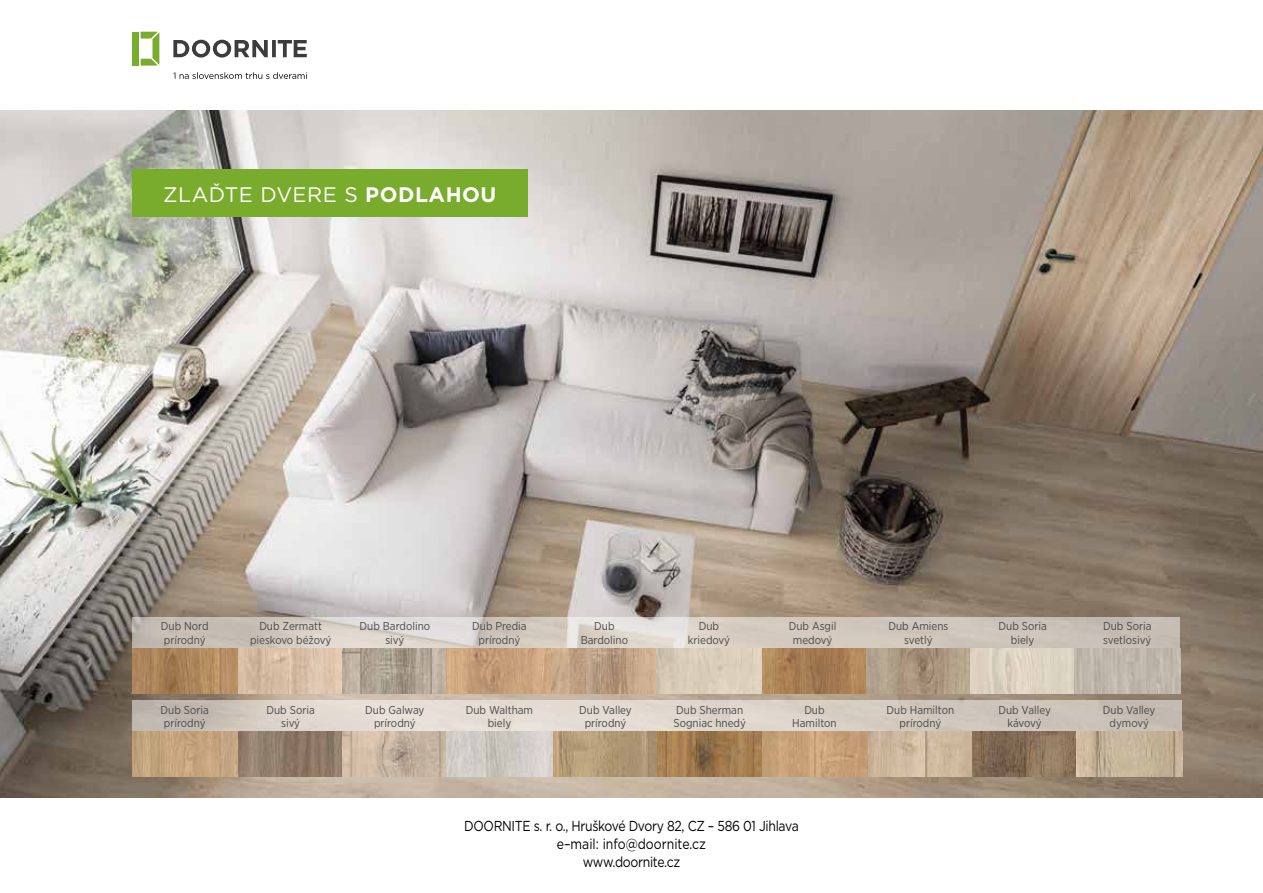
<style>
.page{position:relative;width:1263px;height:893px;background:#fff}
.page>*{position:absolute;margin:0;border:0;box-sizing:border-box;transform-origin:0 0}
.t1{font:21px "Gotham";letter-spacing:.025em;color:#fff}
.t2{font:14.4px/18px "Gotham";letter-spacing:-.025em;color:#000;text-align:center;scale:.85 1}
.t3{font:11.4px/13.5px "Gotham Narrow";color:#4a4a49;text-align:center}
.s1{font-weight:700}
</style>
<div class="page">
<img style="left:0;top:111px;width:1263px;height:686px">
<div style="left:132px;top:170px;width:395px;height:47px;background:#79ac2c"></div>
<svg style="left:132px;top:700px;width:1050px;height:32px"></svg>
<img style="left:132px;top:732px;width:1050px;height:44px">
<svg style="left:132px;top:617px;width:1048px;height:32px;fill:#d1c7bd"></svg>
<img style="left:132px;top:649px;width:628px;height:44px">
<img style="left:760px;top:649px;width:420px;height:44px">
<div style="left:132px;top:32px;width:7px;height:34px;background:#79ac2c"></div>
<svg style="left:141px;top:32px;width:18px;height:34px"></svg>
<svg style="left:173px;top:40px;width:134px;height:18px"></svg>
<svg style="left:173px;top:72px;width:134px;height:7px"></svg>
<h1 class="t1" style="left:163px;top:181px;width:335px">ZLAĎTE DVERE S <span class="s1">PODLAHOU</span></h1>
<p class="t3" style="left:161px;top:619px;width:49px;text-align:left">Dub Nord prírodný</p>
<p class="t3" style="left:360px;top:619px;width:72px">Dub Bardolino sivý</p>
<p class="t3" style="left:472px;top:619px;width:56px">Dub Predia prírodný</p>
<p class="t3" style="left:888px;top:619px;width:62px">Dub Amiens svetlý</p>
<p class="t3" style="left:250px;top:619px;width:83px">Dub Zermatt pieskovo béžový</p>
<p class="t3" style="left:581px;top:619px;width:49px">Dub<br>Bardolino</p>
<p class="t3" style="left:688px;top:619px;width:44px">Dub kriedový</p>
<p class="t3" style="left:789px;top:619px;width:49px">Dub Asgil medový</p>
<p class="t3" style="left:998px;top:619px;width:50px">Dub Soria biely</p>
<p class="t3" style="left:1103px;top:619px;width:50px;text-align:left">Dub Soria svetlosivý</p>
<p class="t3" style="left:161px;top:703px;width:50px;text-align:left">Dub Soria prírodný</p>
<p class="t3" style="left:365px;top:703px;width:61px">Dub Galway prírodný</p>
<p class="t3" style="left:466px;top:703px;width:69px">Dub Waltham biely</p>
<p class="t3" style="left:266px;top:703px;width:50px">Dub Soria sivý</p>
<p class="t3" style="left:579px;top:703px;width:54px">Dub Valley prírodný</p>
<p class="t3" style="left:673px;top:703px;width:74px;text-align:left">Dub Sherman<br>Sogniac hnedý</p>
<p class="t3" style="left:792px;top:703px;width:46px">Dub<br>Hamilton</p>
<p class="t3" style="left:998px;top:703px;width:54px">Dub Valley kávový</p>
<p class="t3" style="left:1103px;top:703px;width:54px">Dub Valley dymový</p>
<p class="t3" style="left:886px;top:703px;width:69px">Dub Hamilton prírodný</p>
<p class="t2" style="left:464px;top:816px;width:395px">DOORNITE s. r. o., Hruškové Dvory 82, CZ – 586 01 Jihlava e–mail: info@doornite.cz<br>www.doornite.cz</p>
</div>
